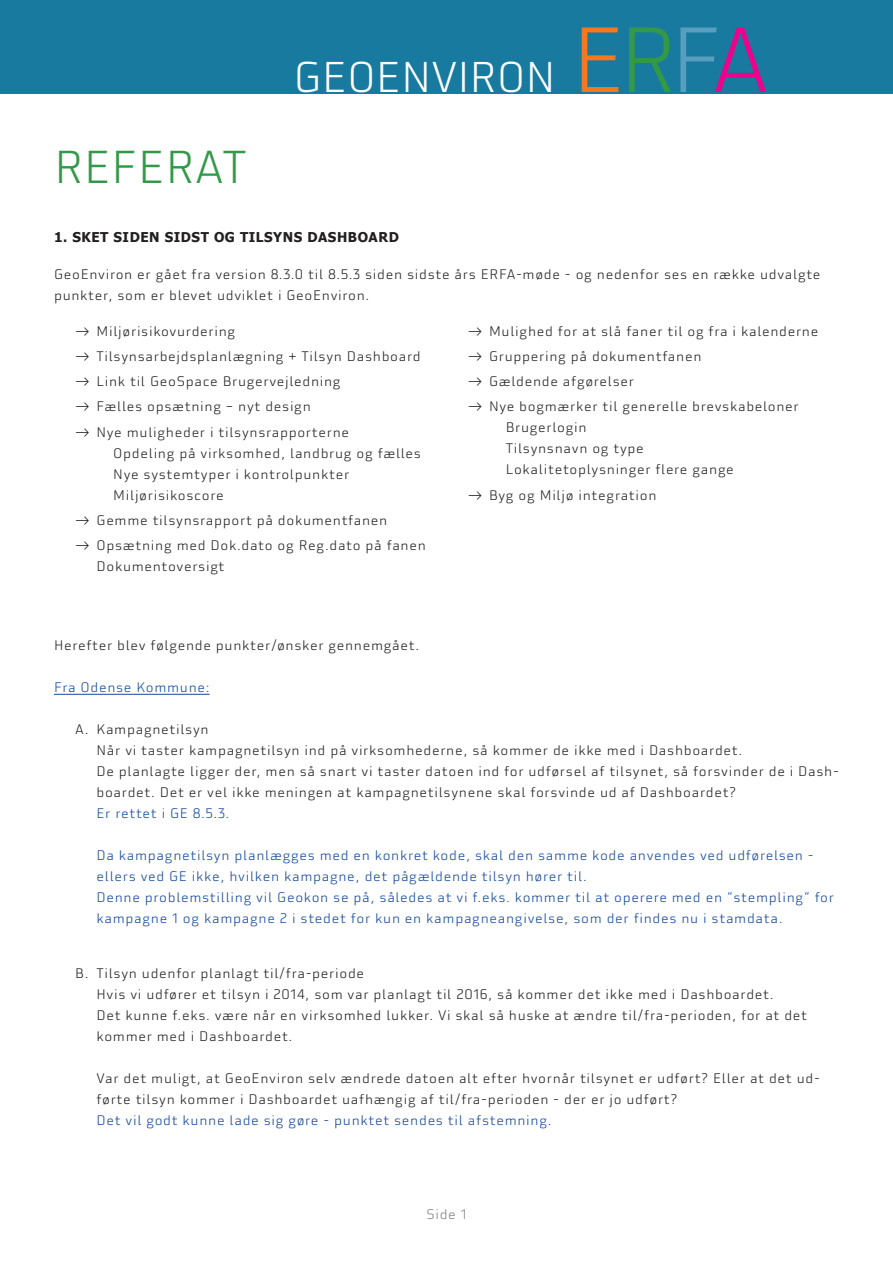
<style>
.page{position:relative;width:893px;height:1263px;background:#fff}
.page>*{position:absolute;margin:0;border:0;box-sizing:border-box;transform-origin:0 0}
.t1{font:300 45px "Utility OT";letter-spacing:.01em;color:#339948}
.t2{font:300 42px "Utility OT";color:#fff}
.t3{font:300 13.5px/21px "Utility OT";letter-spacing:.05em;color:#231f20}
.t4{font:300 13.5px/21px "Utility OT";letter-spacing:.05em;color:#15489e}
.t5{font:700 13.5px "Tahoma";letter-spacing:.04em;color:#231f20}
.t6{font:300 13.5px "Utility OT";color:#827e83}
.s1{font-size:90px;color:#f47721}
.s2{font-size:90px;color:#339948}
.s3{font-size:90px;color:#589ebf}
.s4{font-size:90px;color:#ed028c}
</style>
<div class="page">
<div style="left:0;top:0;width:893px;height:94px;background:#177a9e"></div>
<hr style="left:54px;top:694px;width:156px;height:1px;background:#15489e">
<h1 class="t1" style="left:54px;top:141px;width:194px">REFERAT</h1>
<h2 class="t2" style="left:293px;top:53px;width:478px">GEOENVIRON <span class="s1">E</span><span class="s2">R</span><span class="s3">F</span><span class="s4">A</span></h2>
<p class="t5" style="left:54px;top:227px;width:346px">1. SKET SIDEN SIDST OG TILSYNS DASHBOARD</p>
<p class="t3" style="left:54px;top:264px;width:768px">GeoEnviron er gået fra version 8.3.0 til 8.5.3 siden sidste års ERFA-møde - og nedenfor ses en række udvalgte punkter, som er blevet udviklet i GeoEnviron.</p>
<p class="t3" style="left:468px;top:321px;width:352px">→ Mulighed for at slå faner til og fra i kalenderne</p>
<p class="t3" style="left:468px;top:346px;width:235px">→ Gruppering på dokumentfanen</p>
<p class="t3" style="left:468px;top:371px;width:168px">→ Gældende afgørelser</p>
<p class="t3" style="left:506px;top:396px;width:295px;text-indent:-38px">→ Nye bogmærker til generelle brevskabeloner<br>Brugerlogin<br>Tilsynsnavn og type<br>Lokalitetoplysninger flere gange</p>
<p class="t3" style="left:468px;top:485px;width:190px">→ Byg og Miljø integration</p>
<p class="t3" style="left:75px;top:320px;width:162px">→ Miljørisikovurdering</p>
<p class="t3" style="left:75px;top:346px;width:347px">→ Tilsynsarbejdsplanlægning + Tilsyn Dashboard</p>
<p class="t3" style="left:75px;top:371px;width:267px">→ Link til GeoSpace Brugervejledning</p>
<p class="t3" style="left:75px;top:396px;width:237px">→ Fælles opsætning – nyt design</p>
<p class="t3" style="left:113px;top:421px;width:309px;text-indent:-38px">→ Nye muligheder i tilsynsrapporterne<br>Opdeling på virksomhed, landbrug og fælles Nye systemtyper i kontrolpunkter Miljørisikoscore</p>
<p class="t3" style="left:75px;top:510px;width:314px">→ Gemme tilsynsrapport på dokumentfanen</p>
<p class="t3" style="left:97px;top:535px;width:331px;text-indent:-21px">→ Opsætning med Dok.dato og Reg.dato på fanen<br>Dokumentoversigt</p>
<p class="t3" style="left:54px;top:635px;width:367px">Herefter blev følgende punkter/ønsker gennemgået.</p>
<p class="t4" style="left:54px;top:677px;width:157px">Fra Odense Kommune:</p>
<p class="t3" style="left:97px;top:719px;width:744px;text-indent:-21px">A. Kampagnetilsyn<br>Når vi taster kampagnetilsyn ind på virksomhederne, så kommer de ikke med i Dashboardet.<br>De planlagte ligger der, men så snart vi taster datoen ind for udførsel af tilsynet, så forsvinder de i Dash&shy;boardet. Det er vel ikke meningen at kampagnetilsynene skal forsvinde ud af Dashboardet?</p>
<p class="t4" style="left:97px;top:803px;width:134px">Er rettet i GE 8.5.3.</p>
<p class="t4" style="left:97px;top:845px;width:739px">Da kampagnetilsyn planlægges med en konkret kode, skal den samme kode anvendes ved udførelsen - ellers ved GE ikke, hvilken kampagne, det pågældende tilsyn hører til.<br>Denne problemstilling vil Geokon se på, således at vi f.eks. kommer til at operere med en ”stempling” for kampagne 1 og kampagne 2 i stedet for kun en kampagneangivelse, som der findes nu i stamdata.</p>
<p class="t3" style="left:97px;top:963px;width:712px;text-indent:-21px">B. Tilsyn udenfor planlagt til/fra-periode<br>Hvis vi udfører et tilsyn i 2014, som var planlagt til 2016, så kommer det ikke med i Dashboardet.<br>Det kunne f.eks. være når en virksomhed lukker. Vi skal så huske at ændre til/fra-perioden, for at det kommer med i Dashboardet.</p>
<p class="t3" style="left:97px;top:1068px;width:725px">Var det muligt, at GeoEnviron selv ændrede datoen alt efter hvornår tilsynet er udført? Eller at det ud&shy;førte tilsyn kommer i Dashboardet uafhængig af til/fra-perioden - der er jo udført?</p>
<p class="t4" style="left:97px;top:1110px;width:457px">Det vil godt kunne lade sig gøre - punktet sendes til afstemning.</p>
<p class="t6" style="left:426px;top:1206px;width:42px">Side 1</p>
</div>
